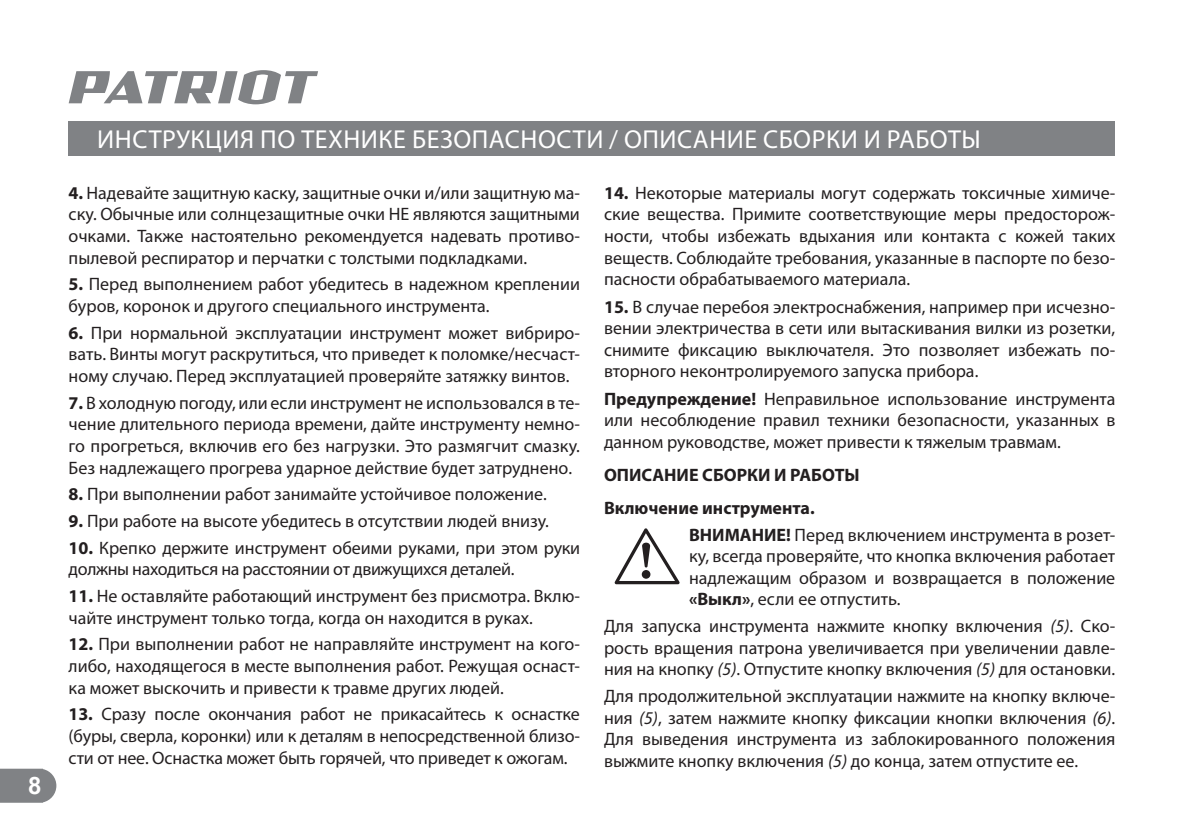
<style>
.page{position:relative;width:1184px;height:836px;background:#fff}
.page>*{position:absolute;margin:0;border:0;box-sizing:border-box;transform-origin:0 0}
.t1{font:26px "Myriad Pro";letter-spacing:.02em;color:#fff}
.t2{font:700 24px "Arial";color:#fff}
.t3{font:18px/21.6px "Myriad Pro";color:#231f20;text-align:justify}
.t4{font:18px/21.6px "Myriad Pro";letter-spacing:-.02em;color:#231f20}
.t5{font:700 18px/33px "Myriad Pro";color:#231f20}
.s1{font-weight:700}
.s2{font-style:italic}
</style>
<div class="page">
<svg style="left:0;top:768px;width:56px;height:34px;background:#898b8e"></svg>
<svg style="left:69px;top:70px;width:249px;height:34px"></svg>
<div style="left:69px;top:121px;width:1046px;height:34px;background:#808285"></div>
<svg style="left:614px;top:528px;width:66px;height:56px"></svg>
<h2 class="t2" style="left:28px;top:769px;width:15px">8</h2>
<h1 class="t1" style="left:97px;top:123px;width:885px">ИНСТРУКЦИЯ ПО ТЕХНИКЕ БЕЗОПАСНОСТИ / ОПИСАНИЕ СБОРКИ И РАБОТЫ</h1>
<p class="t3" style="left:69px;top:182px;width:513px"><span class="s1">4.</span> Надевайте защитную каску, защитные очки и/или защитную ма&shy;ску. Обычные или солнцезащитные очки НЕ являются защитными очками. Также настоятельно рекомендуется надевать противо&shy;пылевой респиратор и перчатки с толстыми подкладками.</p>
<p class="t3" style="left:69px;top:273px;width:513px"><span class="s1">5.</span> Перед выполнением работ убедитесь в надежном креплении буров, коронок и другого специального инструмента.</p>
<p class="t3" style="left:69px;top:321px;width:513px"><span class="s1">6.</span> При нормальной эксплуатации инструмент может вибриро&shy;вать. Винты могут раскрутиться, что приведет к поломке/несчаст&shy;ному случаю. Перед эксплуатацией проверяйте затяжку винтов.</p>
<p class="t3" style="left:69px;top:391px;width:513px"><span class="s1">7.</span> В холодную погоду, или если инструмент не использовался в те&shy;чение длительного периода времени, дайте инструменту немно&shy;го прогреться, включив его без нагрузки. Это размягчит смазку.<br>Без надлежащего прогрева ударное действие будет затруднено.</p>
<p class="t3" style="left:69px;top:483px;width:480px"><span class="s1">8.</span> При выполнении работ занимайте устойчивое положение.</p>
<p class="t3" style="left:69px;top:509px;width:482px"><span class="s1">9.</span> При работе на высоте убедитесь в отсутствии людей внизу.</p>
<p class="t4" style="left:69px;top:536px;width:513px"><span class="s1">10.</span> Крепко держите инструмент обеими руками, при этом руки должны находиться на расстоянии от движущихся деталей.</p>
<p class="t3" style="left:69px;top:584px;width:513px"><span class="s1">11.</span> Не оставляйте работающий инструмент без присмотра. Вклю&shy;чайте инструмент только тогда, когда он находится в руках.</p>
<p class="t3" style="left:69px;top:633px;width:513px"><span class="s1">12.</span> При выполнении работ не направляйте инструмент на кого&shy;либо, находящегося в месте выполнения работ. Режущая оснаст&shy;ка может выскочить и привести к травме других людей.</p>
<p class="t3" style="left:69px;top:703px;width:513px"><span class="s1">13.</span> Сразу после окончания работ не прикасайтесь к оснастке (буры, сверла, коронки) или к деталям в непосредственной близо&shy;сти от нее. Оснастка может быть горячей, что приведет к ожогам.</p>
<p class="t3" style="left:604px;top:181px;width:513px"><span class="s1">14.</span> Некоторые материалы могут содержать токсичные химиче&shy;ские вещества. Примите соответствующие меры предосторож&shy;ности, чтобы избежать вдыхания или контакта с кожей таких веществ. Соблюдайте требования, указанные в паспорте по безо&shy;пасности обрабатываемого материала.</p>
<p class="t3" style="left:604px;top:295px;width:513px"><span class="s1">15.</span> В случае перебоя электроснабжения, например при исчезно&shy;вении электричества в сети или вытаскивания вилки из розетки, снимите фиксацию выключателя. Это позволяет избежать по&shy;вторного неконтролируемого запуска прибора.</p>
<p class="t3" style="left:604px;top:387px;width:513px"><span class="s1">Предупреждение!</span> Неправильное использование инструмента или несоблюдение правил техники безопасности, указанных в данном руководстве, может привести к тяжелым травмам.</p>
<p class="t5" style="left:604px;top:458px;width:257px">ОПИСАНИЕ СБОРКИ И РАБОТЫ<br>Включение инструмента.</p>
<p class="t3" style="left:689px;top:523px;width:428px"><span class="s1">ВНИМАНИЕ!</span> Перед включением инструмента в розет&shy;ку, всегда проверяйте, что кнопка включения работает надлежащим образом и возвращается в положение <span class="s1">«Выкл»</span>, если ее отпустить.</p>
<p class="t3" style="left:604px;top:614px;width:513px">Для запуска инструмента нажмите кнопку включения <span class="s2">(5)</span>. Ско&shy;рость вращения патрона увеличивается при увеличении давле&shy;ния на кнопку <span class="s2">(5)</span>. Отпустите кнопку включения <span class="s2">(5)</span> для остановки.</p>
<p class="t3" style="left:604px;top:684px;width:513px">Для продолжительной эксплуатации нажмите на кнопку включе&shy;ния <span class="s2">(5)</span>, затем нажмите кнопку фиксации кнопки включения <span class="s2">(6)</span>.<br>Для выведения инструмента из заблокированного положения выжмите кнопку включения <span class="s2">(5)</span> до конца, затем отпустите ее.</p>
</div>
